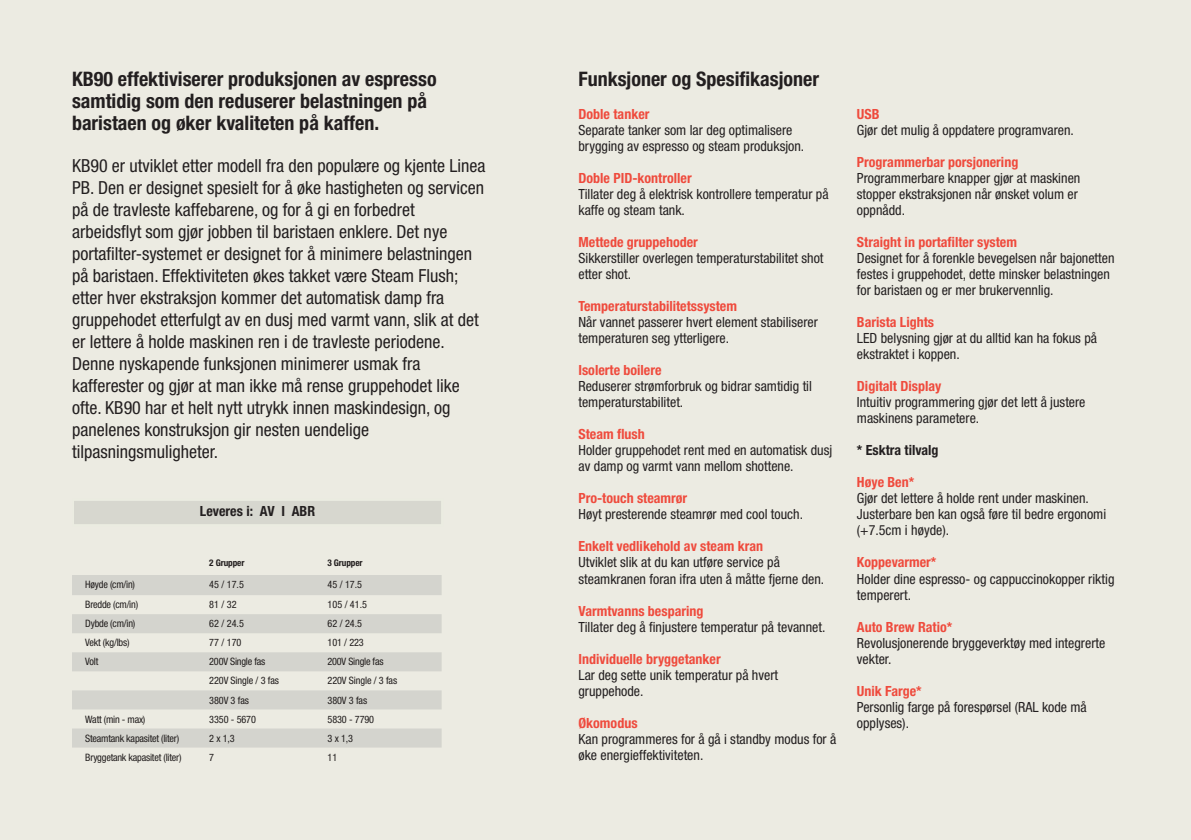
<style>
.page{position:relative;width:1191px;height:840px;background:#fff}
.page>*{position:absolute;margin:0;border:0;box-sizing:border-box;transform-origin:0 0}
.t1{font:700 condensed 20px "Helvetica Neue LT Pro";color:#231f20}
.t2{font:condensed 18px/22px "Helvetica Neue LT Pro";color:#231f20}
.t3{font:condensed 14px/16px "Helvetica Neue LT Pro";color:#231f20}
.t4{font:700 condensed 14px "Helvetica Neue LT Pro";color:#ef4b3d}
.t5{font:700 condensed 14px "Helvetica Neue LT Pro";color:#231f20}
.t6{font:condensed 10.2px "Helvetica Neue LT Pro";letter-spacing:-.02em;color:#231f20}
.t7{font:700 condensed 9.2px "Helvetica Neue LT Pro";letter-spacing:-.01em;color:#231f20}
</style>
<div class="page">
<div style="left:0;top:0;width:1191px;height:839px;background:#ecebe2"></div>
<svg style="left:72px;top:575px;width:369px;height:172px;fill:#d4d4ce"></svg>
<div style="left:72px;top:498px;width:371px;height:28px;background:#d7d7cf;border:2px solid #ebece1"></div>
<p class="t1" style="left:72px;top:67px;width:366px">KB90 effektiviserer produksjonen av espresso</p>
<p class="t1" style="left:72px;top:89px;width:356px">samtidig som den reduserer belastningen på</p>
<p class="t1" style="left:72px;top:111px;width:309px">baristaen og øker kvaliteten på kaffen.</p>
<p class="t2" style="left:72px;top:154px;width:415px">KB90 er utviklet etter modell fra den populære og kjente Linea PB. Den er designet spesielt for å øke hastigheten og servicen på de travleste kaffebarene, og for å gi en forbedret arbeidsflyt som gjør jobben til baristaen enklere. Det nye portafilter-systemet er designet for å minimere belastningen på baristaen. Effektiviteten økes takket være Steam Flush; etter hver ekstraksjon kommer det automatisk damp fra gruppehodet etterfulgt av en dusj med varmt vann, slik at det er lettere å holde maskinen ren i de travleste periodene.<br>Denne nyskapende funksjonen minimerer usmak fra kafferester og gjør at man ikke må rense gruppehodet like ofte. KB90 har et helt nytt utrykk innen maskindesign, og panelenes konstruksjon gir nesten uendelige tilpasningsmuligheter.</p>
<p class="t5" style="left:200px;top:502px;width:117px">Leveres i: AV I ABR</p>
<p class="t7" style="left:209px;top:557px;width:37px">2 Grupper</p>
<p class="t7" style="left:327px;top:557px;width:37px">3 Grupper</p>
<p class="t6" style="left:85px;top:578px;width:51px">Høyde (cm/in)</p>
<p class="t6" style="left:209px;top:578px;width:36px">45 / 17.5</p>
<p class="t6" style="left:327px;top:578px;width:36px">45 / 17.5</p>
<p class="t6" style="left:85px;top:598px;width:54px">Bredde (cm/in)</p>
<p class="t6" style="left:209px;top:598px;width:29px">81 / 32</p>
<p class="t6" style="left:327px;top:598px;width:41px">105 / 41.5</p>
<p class="t6" style="left:85px;top:617px;width:52px">Dybde (cm/in)</p>
<p class="t6" style="left:209px;top:617px;width:36px">62 / 24.5</p>
<p class="t6" style="left:327px;top:617px;width:36px">62 / 24.5</p>
<p class="t6" style="left:85px;top:636px;width:46px">Vekt (kg/lbs)</p>
<p class="t6" style="left:209px;top:636px;width:34px">77 / 170</p>
<p class="t6" style="left:327px;top:636px;width:38px">101 / 223</p>
<p class="t6" style="left:85px;top:655px;width:15px">Volt</p>
<p class="t6" style="left:209px;top:655px;width:58px">200V Single fas</p>
<p class="t6" style="left:327px;top:655px;width:58px">200V Single fas</p>
<p class="t6" style="left:209px;top:674px;width:71px">220V Single / 3 fas</p>
<p class="t6" style="left:327px;top:674px;width:71px">220V Single / 3 fas</p>
<p class="t6" style="left:209px;top:693px;width:41px">380V 3 fas</p>
<p class="t6" style="left:327px;top:693px;width:41px">380V 3 fas</p>
<p class="t6" style="left:85px;top:712px;width:62px">Watt (min - max)</p>
<p class="t6" style="left:209px;top:712px;width:48px">3350 - 5670</p>
<p class="t6" style="left:327px;top:712px;width:48px">5830 - 7790</p>
<p class="t6" style="left:85px;top:731px;width:95px">Steamtank kapasitet (liter)</p>
<p class="t6" style="left:209px;top:731px;width:27px">2 x 1,3</p>
<p class="t6" style="left:327px;top:731px;width:27px">3 x 1,3</p>
<p class="t6" style="left:85px;top:750px;width:98px">Bryggetank kapasitet (liter)</p>
<p class="t6" style="left:209px;top:750px;width:6px">7</p>
<p class="t6" style="left:327px;top:750px;width:11px">11</p>
<p class="t1" style="left:578px;top:67px;width:242px">Funksjoner og Spesifikasjoner</p>
<p class="t4" style="left:578px;top:105px;width:72px">Doble tanker</p>
<p class="t3" style="left:578px;top:122px;width:227px">Separate tanker som lar deg optimalisere brygging av espresso og steam produksjon.</p>
<p class="t4" style="left:578px;top:169px;width:115px">Doble PID-kontroller</p>
<p class="t3" style="left:578px;top:186px;width:252px">Tillater deg å elektrisk kontrollere temperatur på kaffe og steam tank.</p>
<p class="t4" style="left:578px;top:233px;width:121px">Mettede gruppehoder</p>
<p class="t3" style="left:578px;top:250px;width:246px">Sikkerstiller overlegen temperaturstabilitet shot etter shot.</p>
<p class="t4" style="left:578px;top:297px;width:160px">Temperaturstabilitetssystem</p>
<p class="t3" style="left:578px;top:314px;width:241px">Når vannet passerer hvert element stabiliserer temperaturen seg ytterligere.</p>
<p class="t4" style="left:578px;top:361px;width:85px">Isolerte boilere</p>
<p class="t3" style="left:578px;top:378px;width:235px">Reduserer strømforbruk og bidrar samtidig til temperaturstabilitet.</p>
<p class="t4" style="left:578px;top:425px;width:68px">Steam flush</p>
<p class="t3" style="left:578px;top:442px;width:255px">Holder gruppehodet rent med en automatisk dusj av damp og varmt vann mellom shottene.</p>
<p class="t4" style="left:578px;top:489px;width:110px">Pro-touch steamrør</p>
<p class="t3" style="left:578px;top:506px;width:226px">Høyt presterende steamrør med cool touch.</p>
<p class="t4" style="left:578px;top:537px;width:186px">Enkelt vedlikehold av steam kran</p>
<p class="t3" style="left:578px;top:554px;width:247px">Utviklet slik at du kan utføre service på steamkranen foran ifra uten å måtte fjerne den.</p>
<p class="t4" style="left:578px;top:601px;width:126px">Varmtvanns besparing</p>
<p class="t3" style="left:578px;top:618px;width:248px">Tillater deg å finjustere temperatur på tevannet.</p>
<p class="t4" style="left:578px;top:649px;width:144px">Individuelle bryggetanker</p>
<p class="t3" style="left:578px;top:666px;width:201px">Lar deg sette unik temperatur på hvert gruppehode.</p>
<p class="t4" style="left:578px;top:713px;width:61px">Økomodus</p>
<p class="t3" style="left:578px;top:730px;width:259px">Kan programmeres for å gå i standby modus for å øke energieffektiviteten.</p>
<p class="t4" style="left:857px;top:105px;width:24px">USB</p>
<p class="t3" style="left:857px;top:122px;width:218px">Gjør det mulig å oppdatere programvaren.</p>
<p class="t4" style="left:857px;top:153px;width:163px">Programmerbar porsjonering</p>
<p class="t3" style="left:857px;top:170px;width:225px">Programmerbare knapper gjør at maskinen stopper ekstraksjonen når ønsket volum er oppnådd.</p>
<p class="t4" style="left:857px;top:233px;width:162px">Straight in portafilter system</p>
<p class="t3" style="left:857px;top:250px;width:259px">Designet for å forenkle bevegelsen når bajonetten festes i gruppehodet, dette minsker belastningen for baristaen og er mer brukervennlig.</p>
<p class="t4" style="left:857px;top:313px;width:79px">Barista Lights</p>
<p class="t3" style="left:857px;top:330px;width:242px">LED belysning gjør at du alltid kan ha fokus på ekstraktet i koppen.</p>
<p class="t4" style="left:857px;top:377px;width:86px">Digitalt Display</p>
<p class="t3" style="left:857px;top:394px;width:230px">Intuitiv programmering gjør det lett å justere maskinens parametere.</p>
<p class="t5" style="left:857px;top:441px;width:83px">* Esktra tilvalg</p>
<p class="t4" style="left:857px;top:473px;width:59px">Høye Ben*</p>
<p class="t3" style="left:857px;top:490px;width:251px">Gjør det lettere å holde rent under maskinen.<br>Justerbare ben kan også føre til bedre ergonomi (+7.5cm i høyde).</p>
<p class="t4" style="left:857px;top:553px;width:81px">Koppevarmer*</p>
<p class="t3" style="left:857px;top:570px;width:259px">Holder dine espresso- og cappuccinokopper riktig temperert.</p>
<p class="t4" style="left:857px;top:617px;width:97px">Auto Brew Ratio*</p>
<p class="t3" style="left:857px;top:634px;width:250px">Revolusjonerende bryggeverktøy med integrerte vekter.</p>
<p class="t4" style="left:857px;top:681px;width:66px">Unik Farge*</p>
<p class="t3" style="left:857px;top:698px;width:231px">Personlig farge på forespørsel (RAL kode må opplyses).</p>
</div>
